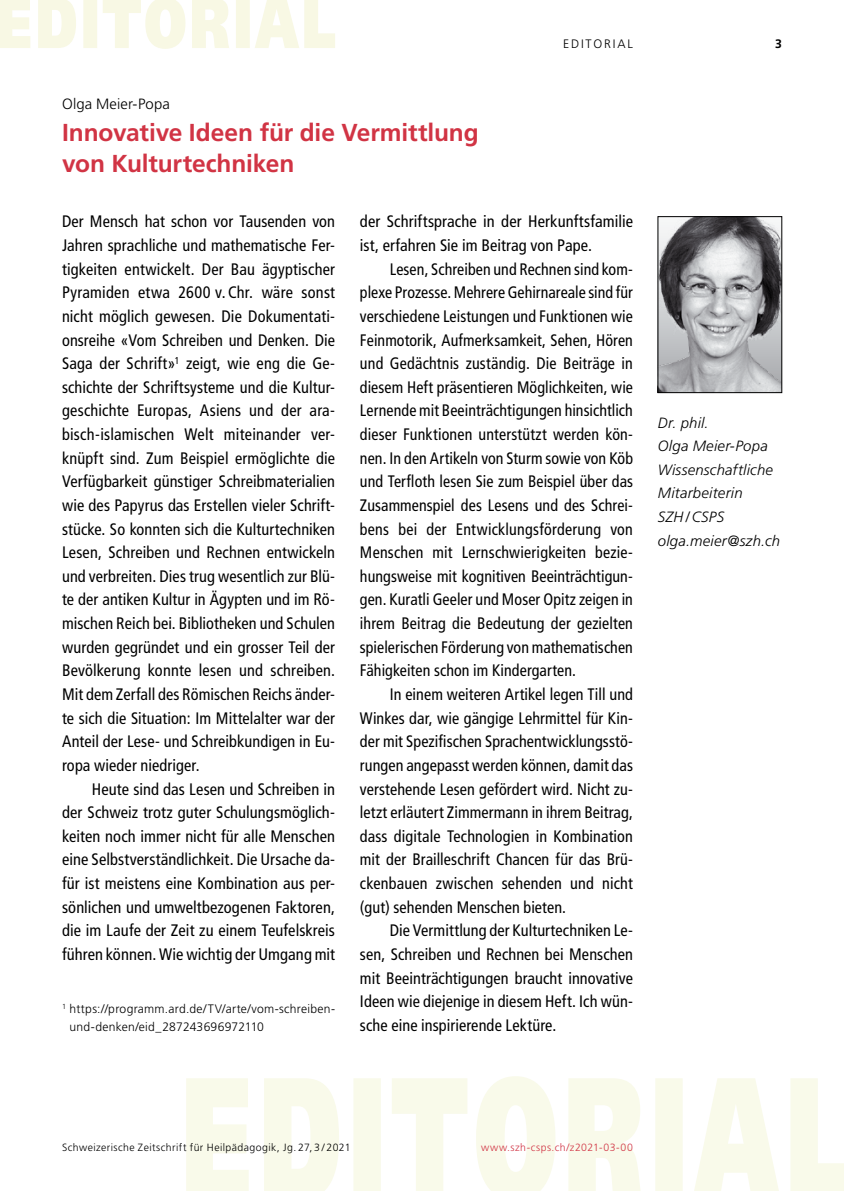
<style>
.page{position:relative;width:844px;height:1191px;background:#fff}
.page>*{position:absolute;margin:0;border:0;box-sizing:border-box;transform-origin:0 0}
.Artikel_Artikel_Beginn_Artikel_h3_Titel_{font:700 24.5px/31.5px "Frutiger LT";letter-spacing:-.005em;color:#d13444}
.Artikel_Artikel_Lauftext_Artikel_P_Lauft{font:condensed 16.62px/23.6px "Frutiger LT";letter-spacing:.005em;color:#000;text-align:justify}
.Artikel_Artikel_Lauftext_Artikel_P_Lauft-2{font:condensed 16.62px/23.6px "Frutiger LT";letter-spacing:.005em;color:#000;text-align:justify;scale:.96 1}
.Artikel_Artikel_Elemente_Artikel_P_Infot{font:italic 300 14.88px/23.6px "Frutiger LT";letter-spacing:.015em;color:#000}
.Artikel_Artikel_Beginn_Artikel_h2_Spitzm{font:300 14.88px "Frutiger LT";letter-spacing:.005em;color:#000}
.Artikel_Artikel_Literatur_Fussnote_Artik{font:300 12.25px/18.4px "Frutiger LT";letter-spacing:.02em;color:#000}
.Global_Kopfzeile_P_Rubriken_45_Light_7pt{font:300 12.25px "Frutiger LT";letter-spacing:.15em;color:#000}
.t1{font:700 12.25px "Frutiger LT";color:#000}
.t2{font:300 10.5px "Frutiger LT";letter-spacing:.04em;color:#000}
.Global_Fusszeile_P_Ausgabe_Permalink_45_{font:300 10.5px "Frutiger LT";letter-spacing:.04em;color:#d13444}
</style>
<div class="page">
<svg style="left:186px;top:1076px;width:657px;height:115px;fill:#f9faea"></svg>
<svg style="left:0;top:0;width:335px;height:49px"></svg>
<img style="left:659px;top:218px;width:120px;height:173px">
<div style="left:657px;top:216px;width:124px;height:177px;border:1px solid #000"></div>
<h2 class="Artikel_Artikel_Beginn_Artikel_h2_Spitzm" style="left:62px;top:96px;width:109px">Olga Meier-Popa</h2>
<h3 class="Artikel_Artikel_Beginn_Artikel_h3_Titel_" style="left:62px;top:116px;width:418px">Innovative Ideen für die Vermittlung von Kulturtechniken</h3>
<p class="Global_Kopfzeile_P_Rubriken_45_Light_7pt" style="left:563px;top:37px;width:71px">EDITORIAL</p>
<p class="Artikel_Artikel_Lauftext_Artikel_P_Lauft" style="left:62px;top:210px;width:274px">Der Mensch hat schon vor Tausenden von Jahren sprachliche und mathematische Fer&shy;tigkeiten entwickelt. Der Bau ägyptischer Pyramiden etwa 2600 v. Chr. wäre sonst nicht möglich gewesen. Die Dokumentati&shy;onsreihe «Vom Schreiben und Denken. Die Saga der Schrift»<sup>1</sup> zeigt, wie eng die Ge&shy;schichte der Schriftsysteme und die Kultur&shy;geschichte Europas, Asiens und der ara&shy;bisch-islamischen Welt miteinander ver&shy;knüpft sind. Zum Beispiel ermöglichte die Verfügbarkeit günstiger Schreibmaterialien wie des Papyrus das Erstellen vieler Schrift&shy;stücke. So konnten sich die Kulturtechniken Lesen, Schreiben und Rechnen entwickeln und verbreiten. Dies trug wesentlich zur Blü&shy;te der antiken Kultur in Ägypten und im Rö&shy;mischen Reich bei. Bibliotheken und Schulen wurden gegründet und ein grosser Teil der Bevölkerung konnte lesen und schreiben.<br>Mit dem Zerfall des Römischen Reichs änder&shy;te sich die Situation: Im Mittelalter war der Anteil der Lese- und Schreibkundigen in Eu&shy;ropa wieder niedriger.</p>
<p class="Artikel_Artikel_Lauftext_Artikel_P_Lauft" style="left:62px;top:777px;width:274px;text-indent:30px">Heute sind das Lesen und Schreiben in der Schweiz trotz guter Schulungsmöglich&shy;keiten noch immer nicht für alle Menschen eine Selbstverständlichkeit. Die Ursache da&shy;für ist meistens eine Kombination aus per&shy;sönlichen und umweltbezogenen Faktoren, die im Laufe der Zeit zu einem Teufelskreis führen können. Wie wichtig der Umgang mit</p>
<p class="Artikel_Artikel_Literatur_Fussnote_Artik" style="left:69px;top:999px;width:267px;text-indent:-7px"><sup>1</sup> https://programm.ard.de/TV/arte/vom-schreiben&shy;und-denken/eid_287243696972110</p>
<p class="Artikel_Artikel_Lauftext_Artikel_P_Lauft" style="left:360px;top:210px;width:274px">der Schriftsprache in der Herkunftsfamilie ist, erfahren Sie im Beitrag von Pape.</p>
<p class="Artikel_Artikel_Lauftext_Artikel_P_Lauft-2" style="left:360px;top:257px;width:286px;text-indent:30px">Lesen, Schreiben und Rechnen sind kom&shy;plexe Prozesse. Mehrere Gehirnareale sind für verschiedene Leistungen und Funktionen wie Feinmotorik, Aufmerksamkeit, Sehen, Hören und Gedächtnis zuständig. Die Beiträge in diesem Heft präsentieren Möglichkeiten, wie Lernende mit Beeinträchtigungen hinsichtlich dieser Funktionen unterstützt werden kön&shy;nen. In den Artikeln von Sturm sowie von Köb und Terfloth lesen Sie zum Beispiel über das Zusammenspiel des Lesens und des Schrei&shy;bens bei der Entwicklungsförderung von Menschen mit Lernschwierigkeiten bezie&shy;hungsweise mit kognitiven Beeinträchtigun&shy;gen. Kuratli Geeler und Moser Opitz zeigen in ihrem Beitrag die Bedeutung der gezielten spielerischen Förderung von mathematischen Fähigkeiten schon im Kindergarten.</p>
<p class="Artikel_Artikel_Lauftext_Artikel_P_Lauft" style="left:360px;top:682px;width:274px;text-indent:30px">In einem weiteren Artikel legen Till und Winkes dar, wie gängige Lehrmittel für Kin&shy;der mit Spezifischen Sprachentwicklungsstö&shy;rungen angepasst werden können, damit das verstehende Lesen gefördert wird. Nicht zu&shy;letzt erläutert Zimmermann in ihrem Beitrag, dass digitale Technologien in Kombination mit der Brailleschrift Chancen für das Brü&shy;ckenbauen zwischen sehenden und nicht (gut) sehenden Menschen bieten.</p>
<p class="Artikel_Artikel_Lauftext_Artikel_P_Lauft" style="left:360px;top:919px;width:274px;text-indent:30px">Die Vermittlung der Kulturtechniken Le&shy;sen, Schreiben und Rechnen bei Menschen mit Beeinträchtigungen braucht innovative Ideen wie diejenige in diesem Heft. Ich wün&shy;sche eine inspirierende Lektüre.</p>
<p class="t1" style="left:774px;top:37px;width:8px">3</p>
<p class="Artikel_Artikel_Elemente_Artikel_P_Infot" style="left:657px;top:411px;width:52px">Dr. phil.</p>
<p class="Artikel_Artikel_Elemente_Artikel_P_Infot" style="left:657px;top:434px;width:112px">Olga Meier-Popa</p>
<p class="Artikel_Artikel_Elemente_Artikel_P_Infot" style="left:657px;top:458px;width:117px">Wissenschaftliche<br>Mitarbeiterin</p>
<p class="Artikel_Artikel_Elemente_Artikel_P_Infot" style="left:657px;top:505px;width:68px">SZH/CSPS</p>
<p class="Artikel_Artikel_Elemente_Artikel_P_Infot" style="left:657px;top:529px;width:124px">olga.meier@szh.ch</p>
<p class="t2" style="left:62px;top:1141px;width:290px">Schweizerische Zeitschrift für Heilpädagogik, Jg. 27, 3 / 2021</p>
<p class="Global_Fusszeile_P_Ausgabe_Permalink_45_" style="left:481px;top:1141px;width:153px">www.szh-csps.ch/z2021-03-00</p>
</div>
